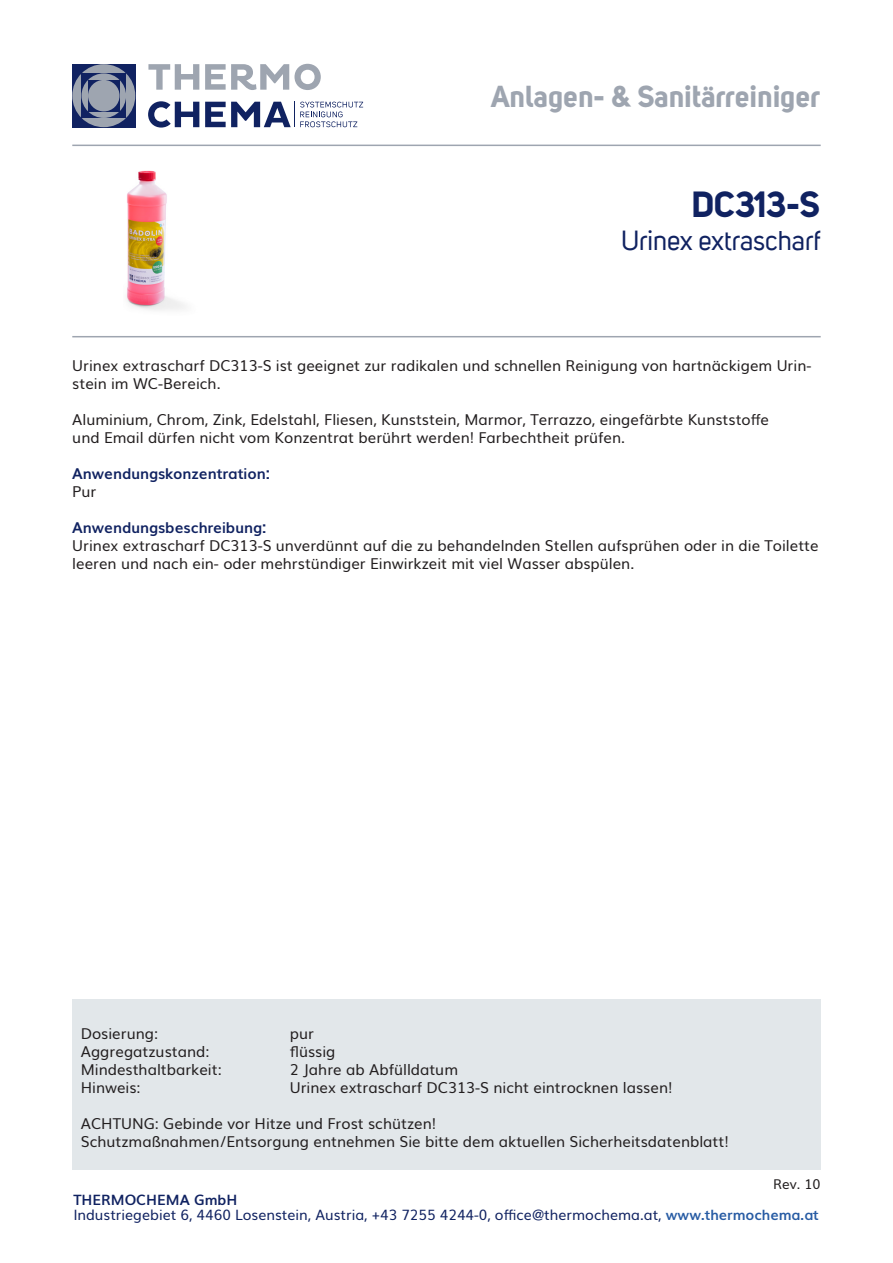
<style>
.page{position:relative;width:893px;height:1263px;background:#fff}
.page>*{position:absolute;margin:0;border:0;box-sizing:border-box;transform-origin:0 0}
.Artikelnummer{font:36px "Uni Sans Bold";color:#102261}
.t1{font:30px "Uni Sans Bold";color:#9ea5b0}
.Artikelbeschreibung{font:27px "Uni Sans";color:#102261}
.Artikeltext{font:15px/18px "Muli";color:#231f20}
.Eigenschaften{font:15px "Muli";color:#231f20}
.Anwendungskonzentrat{font:700 15px "Muli";color:#102261}
.Anwendungsbeschreibu{font:700 15px "Muli";color:#102261}
.t2{font:14.25px "Muli";color:#102261}
.t3{font:700 14.25px "Muli";color:#102261}
.t4{font:13.5px "Muli";color:#231f20}
.s1{font-weight:700;color:#285ca4}
</style>
<div class="page">
<div style="left:72px;top:999px;width:749px;height:170px;background:#e2e7ea"></div>
<img style="left:126px;top:170px;width:59px;height:140px">
<hr style="left:72px;top:145px;width:749px;height:1px;background:#9ea5b0">
<hr style="left:72px;top:336px;width:749px;height:1px;background:#9ea5b0">
<svg style="left:148px;top:64px;width:51px;height:26px"></svg>
<svg style="left:205px;top:64px;width:116px;height:26px"></svg>
<svg style="left:148px;top:101px;width:51px;height:27px"></svg>
<div style="left:72px;top:64px;width:63px;height:63px;background:#102261"></div>
<div style="left:72px;top:64px;width:63px;height:63px;background:#9ea5b0;border-radius:50%"></div>
<div style="left:82px;top:73px;width:44px;height:45px;background:#102261"></div>
<div style="left:82px;top:73px;width:44px;height:45px;background:#9ea5b0;border-radius:50%"></div>
<svg style="left:88px;top:80px;width:32px;height:31px"></svg>
<div style="left:88px;top:80px;width:32px;height:31px;background:#9ea5b0;border-radius:50%"></div>
<svg style="left:205px;top:102px;width:158px;height:25px"></svg>
<p class="t1" style="left:491px;top:78px;width:331px">Anlagen- &amp; Sanitärreiniger</p>
<p class="Artikelnummer" style="left:692px;top:182px;width:130px">DC313-S</p>
<p class="Artikelbeschreibung" style="left:621px;top:225px;width:201px">Urinex extrascharf</p>
<p class="Artikeltext" style="left:72px;top:355px;width:741px">Urinex extrascharf DC313-S ist geeignet zur radikalen und schnellen Reinigung von hartnäckigem Urin&shy;stein im WC-Bereich.</p>
<p class="Artikeltext" style="left:72px;top:409px;width:698px">Aluminium, Chrom, Zink, Edelstahl, Fliesen, Kunststein, Marmor, Terrazzo, eingefärbte Kunststoffe und Email dürfen nicht vom Konzentrat berührt werden! Farbechtheit prüfen.</p>
<p class="Anwendungskonzentrat" style="left:72px;top:461px;width:199px">Anwendungskonzentration:</p>
<p class="Artikeltext" style="left:72px;top:481px;width:26px">Pur</p>
<p class="Anwendungsbeschreibu" style="left:72px;top:515px;width:196px">Anwendungsbeschreibung:</p>
<p class="Artikeltext" style="left:72px;top:535px;width:748px">Urinex extrascharf DC313-S unverdünnt auf die zu behandelnden Stellen aufsprühen oder in die Toilette leeren und nach ein- oder mehrstündiger Einwirkzeit mit viel Wasser abspülen.</p>
<p class="Eigenschaften" style="left:81px;top:1021px;width:79px">Dosierung:</p>
<p class="Eigenschaften" style="left:290px;top:1021px;width:26px">pur</p>
<p class="Eigenschaften" style="left:81px;top:1039px;width:130px">Aggregatzustand:</p>
<p class="Eigenschaften" style="left:290px;top:1039px;width:47px">flüssig</p>
<p class="Eigenschaften" style="left:81px;top:1057px;width:142px">Mindesthaltbarkeit:</p>
<p class="Eigenschaften" style="left:290px;top:1057px;width:170px">2 Jahre ab Abfülldatum</p>
<p class="Eigenschaften" style="left:81px;top:1075px;width:61px">Hinweis:</p>
<p class="Eigenschaften" style="left:290px;top:1075px;width:384px">Urinex extrascharf DC313-S nicht eintrocknen lassen!</p>
<p class="Eigenschaften" style="left:81px;top:1111px;width:357px">ACHTUNG: Gebinde vor Hitze und Frost schützen!</p>
<p class="Eigenschaften" style="left:81px;top:1129px;width:649px">Schutzmaßnahmen/Entsorgung entnehmen Sie bitte dem aktuellen Sicherheitsdatenblatt!</p>
<p class="t4" style="left:773px;top:1173px;width:49px">Rev. 10</p>
<p class="t3" style="left:73px;top:1189px;width:166px">THERMOCHEMA GmbH</p>
<p class="t2" style="left:73px;top:1204px;width:747px">Industriegebiet 6, 4460 Losenstein, Austria, +43 7255 4244-0, office@thermochema.at, <span class="s1">www.thermochema.at</span></p>
</div>
